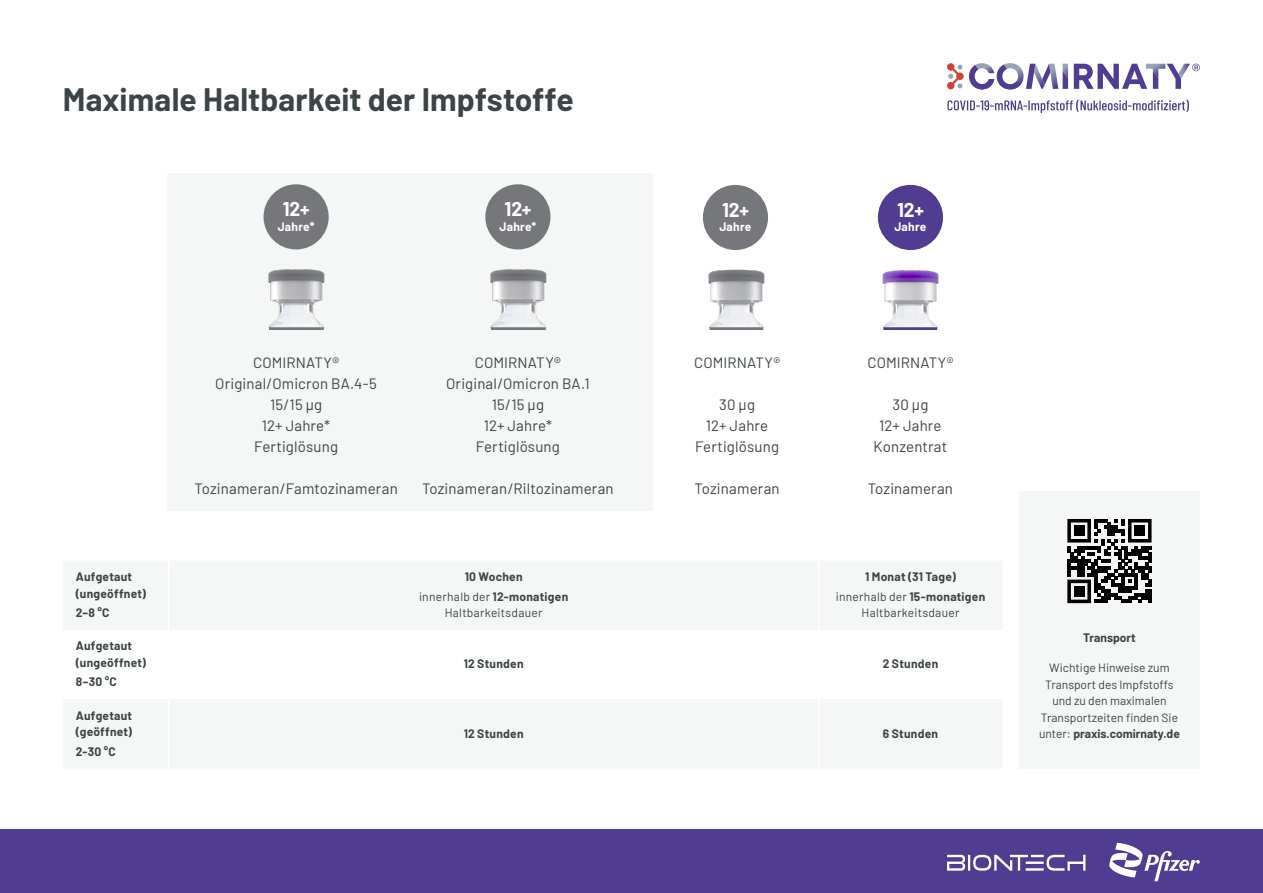
<style>
.page{position:relative;width:1263px;height:893px;background:#fff}
.page>*{position:absolute;margin:0;border:0;box-sizing:border-box;transform-origin:0 0}
.t1{font:700 31.8px "Barlow";letter-spacing:.005em;color:#3c4447}
.t2{font:700 19.5px "Barlow";color:#fff}
.t3{font:15px/21px "Barlow";letter-spacing:.01em;color:#3c4447;text-align:center}
.t4{font:700 12px/16.5px "Barlow";letter-spacing:.02em;color:#3c4447}
.t5{font:12px/16.5px "Barlow";color:#3c4447;text-align:center}
.t6{font:12px "Barlow";letter-spacing:.025em;color:#3c4447}
.t7{font:700 12px "Barlow";letter-spacing:.02em;color:#fff}
.t8{font:700 12px "Barlow";color:#3c4447}
.s1{font-weight:400}
.s2{font-weight:700}
</style>
<div class="page">
<div style="left:0;top:830px;width:1263px;height:63px;background:#503c90"></div>
<svg style="left:1109px;top:843px;width:91px;height:38px"></svg>
<svg style="left:947px;top:855px;width:138px;height:16px"></svg>
<svg style="left:947px;top:100px;width:242px;height:13px"></svg>
<svg style="left:947px;top:63px;width:121px;height:26px"></svg>
<svg style="left:1074px;top:64px;width:126px;height:25px"></svg>
<div style="left:1019px;top:491px;width:181px;height:277px;background:#f5f6f6"></div>
<div style="left:878px;top:185px;width:65px;height:65px;background:#503c90;border-radius:50%"></div>
<div style="left:703px;top:185px;width:65px;height:65px;background:#76777a;border-radius:50%"></div>
<div style="left:167px;top:173px;width:486px;height:338px;background:#f5f6f6"></div>
<div style="left:485px;top:184px;width:65px;height:65px;background:#76777a;border-radius:50%"></div>
<div style="left:264px;top:184px;width:65px;height:65px;background:#76777a;border-radius:50%"></div>
<img style="left:708px;top:269px;width:57px;height:58px">
<hr style="left:709px;top:327px;width:54px;height:3px;background:#76777a">
<img style="left:490px;top:269px;width:57px;height:58px">
<hr style="left:491px;top:327px;width:55px;height:3px;background:#76777a">
<img style="left:268px;top:269px;width:57px;height:58px">
<hr style="left:269px;top:327px;width:55px;height:3px;background:#76777a">
<img style="left:882px;top:270px;width:57px;height:57px">
<hr style="left:883px;top:327px;width:54px;height:3px;background:#503c90">
<svg style="left:1067px;top:519px;width:84px;height:84px"></svg>
<div style="left:1074px;top:526px;width:10px;height:10px;background:#000"></div>
<div style="left:1135px;top:526px;width:10px;height:10px;background:#000"></div>
<div style="left:1074px;top:586px;width:10px;height:10px;background:#000"></div>
<h1 class="t1" style="left:63px;top:76px;width:513px">Maximale Haltbarkeit der Impfstoffe</h1>
<h2 class="t2" style="left:283px;top:195px;width:28px">12+</h2>
<p class="t7" style="left:278px;top:217px;width:38px">Jahre*</p>
<h2 class="t2" style="left:504px;top:195px;width:28px">12+</h2>
<p class="t7" style="left:499px;top:217px;width:38px">Jahre*</p>
<p class="t4" style="left:76px;top:568px;width:72px">Aufgetaut (ungeöffnet)</p>
<p class="t4" style="left:76px;top:604px;width:35px">2–8 °C</p>
<p class="t3" style="left:215px;top:351px;width:163px">COMIRNATY®<br>Original/Omicron BA.4-5<br>15/15 μg<br>12+ Jahre*<br>Fertiglösung</p>
<p class="t3" style="left:194px;top:477px;width:205px">Tozinameran/Famtozinameran</p>
<p class="t3" style="left:446px;top:351px;width:145px">COMIRNATY®<br>Original/Omicron BA.1<br>15/15 μg<br>12+ Jahre*<br>Fertiglösung</p>
<p class="t3" style="left:422px;top:477px;width:193px">Tozinameran/Riltozinameran</p>
<p class="t4" style="left:419px;top:566px;width:151px;line-height:19.5px;text-align:center">10 Wochen<br><span class="s1">innerhalb der</span> 12-monatigen</p>
<p class="t6" style="left:445px;top:604px;width:99px">Haltbarkeitsdauer</p>
<h2 class="t2" style="left:722px;top:195px;width:28px">12+</h2>
<p class="t7" style="left:719px;top:218px;width:34px">Jahre</p>
<p class="t3" style="left:694px;top:351px;width:88px">COMIRNATY®</p>
<p class="t3" style="left:695px;top:393px;width:85px">30 μg<br>12+ Jahre<br>Fertiglösung</p>
<p class="t3" style="left:694px;top:477px;width:87px">Tozinameran</p>
<h2 class="t2" style="left:897px;top:195px;width:28px">12+</h2>
<p class="t7" style="left:894px;top:218px;width:34px">Jahre</p>
<p class="t3" style="left:867px;top:351px;width:88px">COMIRNATY®</p>
<p class="t3" style="left:874px;top:393px;width:75px">30 μg<br>12+ Jahre<br>Konzentrat</p>
<p class="t3" style="left:868px;top:477px;width:87px">Tozinameran</p>
<p class="t4" style="left:836px;top:566px;width:151px;line-height:19.5px;text-align:center">1 Monat (31 Tage)<br><span class="s1">innerhalb der</span> 15-monatigen</p>
<p class="t6" style="left:861px;top:604px;width:99px">Haltbarkeitsdauer</p>
<p class="t4" style="left:76px;top:637px;width:72px">Aufgetaut (ungeöffnet)</p>
<p class="t4" style="left:76px;top:673px;width:42px">8–30 °C</p>
<p class="t4" style="left:76px;top:706px;width:58px">Aufgetaut (geöffnet)</p>
<p class="t4" style="left:76px;top:742px;width:41px">2-30 °C</p>
<p class="t4" style="left:464px;top:655px;width:61px">12 Stunden</p>
<p class="t4" style="left:883px;top:655px;width:57px">2 Stunden</p>
<p class="t4" style="left:464px;top:724px;width:61px">12 Stunden</p>
<p class="t4" style="left:883px;top:724px;width:57px">6 Stunden</p>
<p class="t8" style="left:1083px;top:629px;width:54px">Transport</p>
<p class="t5" style="left:1039px;top:659px;width:142px">Wichtige Hinweise zum<br>Transport des Impfstoffs und zu den maximalen<br>Transportzeiten finden Sie unter: <span class="s2">praxis.comirnaty.de</span></p>
</div>
